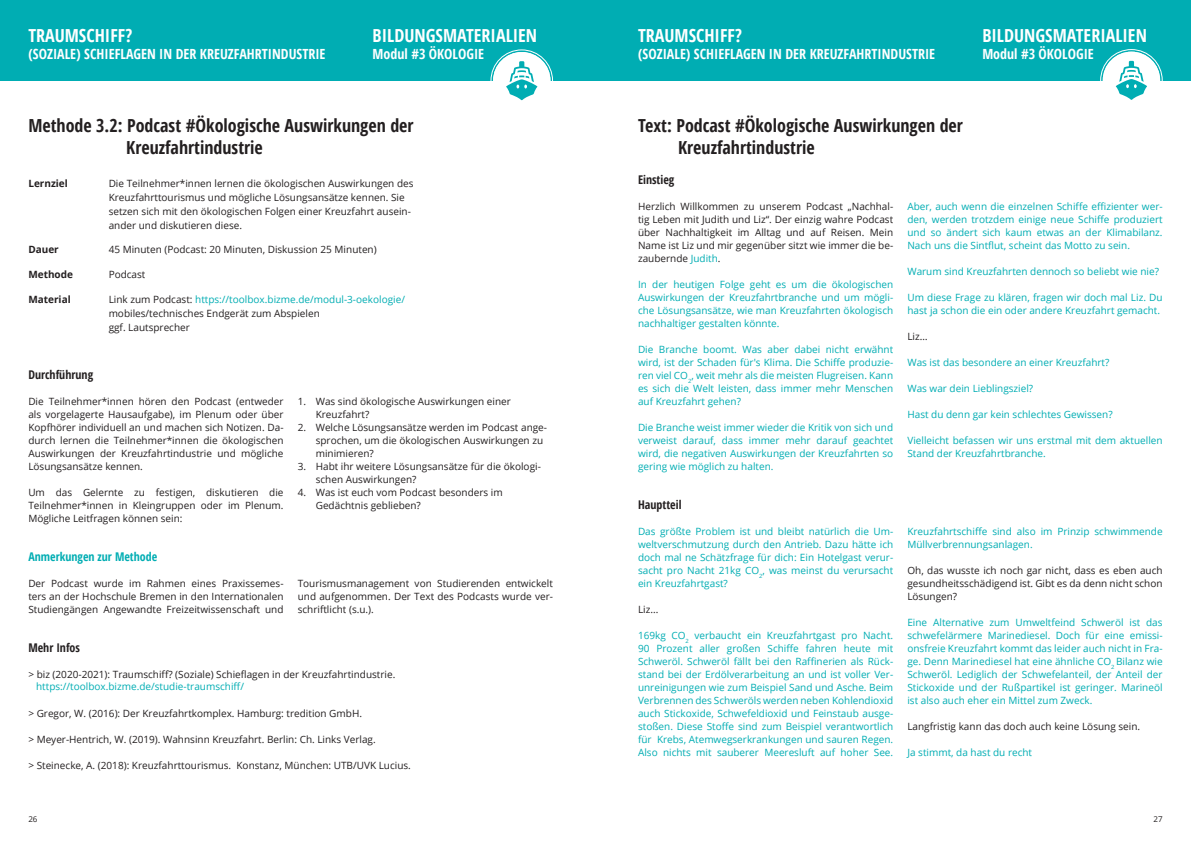
<style>
.page{position:relative;width:1191px;height:842px;background:#fff}
.page>*{position:absolute;margin:0;border:0;box-sizing:border-box;transform-origin:0 0}
.t1{font:700 18px/21.6px "Open Sans Condensed";color:#231f20}
.t2{font:700 18px "Open Sans Condensed";color:#fff}
.t3{font:700 14px "Open Sans Condensed";color:#fff}
.t4{font:700 12px "Open Sans Condensed";color:#231f20}
.t5{font:700 12px "Open Sans Condensed";color:#00adb3}
.t6{font:10px/13px "Open Sans";color:#00adb3;text-align:justify}
.t7{font:10px/13px "Open Sans";color:#231f20;text-align:justify}
.t8{font:700 10px "Open Sans";color:#231f20}
.t9{font:8px "Open Sans";color:#231f20}
.s1{color:#00adb3}
</style>
<div class="page">
<div style="left:0;top:0;width:595px;height:80px;background:#00adb3"></div>
<div style="left:595px;top:0;width:596px;height:80px;background:#00adb3"></div>
<div style="left:1102px;top:52px;width:58px;height:57px;background:#fff;border-radius:50%"></div>
<div style="left:1100px;top:49px;width:62px;height:63px;border:1px solid #fff;border-radius:50%"></div>
<div style="left:1102px;top:52px;width:58px;height:57px;border:2px solid #fff;border-radius:50%"></div>
<svg style="left:1115px;top:61px;width:32px;height:39px"></svg>
<div style="left:493px;top:52px;width:57px;height:57px;background:#fff;border-radius:50%"></div>
<div style="left:490px;top:50px;width:63px;height:62px;border:1px solid #fff;border-radius:50%"></div>
<div style="left:493px;top:52px;width:57px;height:57px;border:2px solid #fff;border-radius:50%"></div>
<svg style="left:506px;top:61px;width:31px;height:39px"></svg>
<h1 class="t2" style="left:28px;top:23px;width:105px">TRAUMSCHIFF?</h1>
<h2 class="t3" style="left:28px;top:44px;width:299px">(SOZIALE) SCHIEFLAGEN IN DER KREUZFAHRTINDUSTRIE</h2>
<h1 class="t2" style="left:373px;top:23px;width:166px">BILDUNGSMATERIALIEN</h1>
<h2 class="t3" style="left:373px;top:44px;width:80px">MODUL #3 ÖKOLOGIE</h2>
<h1 class="t1" style="left:126px;top:115px;width:289px;text-indent:-98px">METHODE 3.2: PODCAST #ÖKOLOGISCHE AUSWIRKUNGEN DER<br>KREUZFAHRTINDUSTRIE</h1>
<p class="t8" style="left:28px;top:176px;width:41px">Lernziel</p>
<p class="t7" style="left:109px;top:176px;width:306px;line-height:14px;text-align:left">Die Teilnehmer*innen lernen die ökologischen Auswirkungen des Kreuzfahrttourismus und mögliche Lösungsansätze kennen. Sie setzen sich mit den ökologischen Folgen einer Kreuzfahrt ausein&shy;ander und diskutieren diese.</p>
<p class="t8" style="left:28px;top:243px;width:32px">Dauer</p>
<p class="t7" style="left:109px;top:243px;width:269px">45 Minuten (Podcast: 20 Minuten, Diskussion 25 Minuten)</p>
<p class="t8" style="left:28px;top:267px;width:46px">Methode</p>
<p class="t7" style="left:109px;top:268px;width:38px">Podcast</p>
<p class="t8" style="left:28px;top:292px;width:44px">Material</p>
<p class="t7" style="left:109px;top:292px;width:298px;line-height:14px;text-align:left">Link zum Podcast: <span class="s1">https://toolbox.bizme.de/modul-3-oekologie/ </span>mobiles/technisches Endgerät zum Abspielen<br>ggf. Lautsprecher</p>
<p class="t4" style="left:28px;top:367px;width:66px">DURCHFÜHRUNG</p>
<p class="t7" style="left:28px;top:395px;width:257px">Die Teilnehmer*innen hören den Podcast (entweder als vorgelagerte Hausaufgabe), im Plenum oder ü ber Kopfhörer individuell an und machen sich Notizen. Da&shy;durch lernen die Teilnehmer*innen die ökologischen Auswirkungen der Kreuzfahrtindustrie und mögliche Lösungsansätze kennen.</p>
<p class="t7" style="left:28px;top:486px;width:257px">Um das Gelernte zu festigen, diskutieren die Teilnehmer*innen in Kleingruppen oder im Plenum.<br>Mögliche Leitfragen können sein:</p>
<p class="t7" style="left:316px;top:395px;width:197px;text-indent:-18px">1. Was sind ökologische Auswirkungen einer<br>Kreuzfahrt?</p>
<p class="t7" style="left:316px;top:421px;width:233px;text-align:left;text-indent:-18px">2. Welche Lösungsansätze werden im Podcast ange&shy;sprochen, um die ökologischen Auswirkungen zu minimieren?</p>
<p class="t7" style="left:316px;top:460px;width:227px;text-indent:-18px">3. Habt ihr weitere Lösungsansätze fü r die ökologi&shy;schen Auswirkungen?</p>
<p class="t7" style="left:316px;top:486px;width:188px;text-indent:-18px">4. Was ist euch vom Podcast besonders im<br>Gedächtnis geblieben?</p>
<p class="t5" style="left:28px;top:549px;width:130px">ANMERKUNGEN ZUR METHODE</p>
<p class="t7" style="left:28px;top:577px;width:257px">Der Podcast wurde im Rahmen eines Praxissemes&shy;ters an der Hochschule Bremen in den Internationalen Studiengängen Angewandte Freizeitwissenschaft und</p>
<p class="t7" style="left:298px;top:577px;width:257px">Tourismusmanagement von Studierenden entwickelt und aufgenommen. Der Text des Podcasts wurde ver&shy;schriftlicht (s.u.).</p>
<p class="t4" style="left:28px;top:640px;width:53px">MEHR I NFOS</p>
<p class="t7" style="left:28px;top:668px;width:368px">&gt; biz (2020-2021): Traumschiff? (Soziale) Schieflagen in der Kreuzfahrtindustrie.</p>
<p class="t6" style="left:36px;top:680px;width:209px">https://toolbox.bizme.de/studie-traumschiff/</p>
<p class="t7" style="left:28px;top:707px;width:335px">&gt; Gregor, W. (2016): Der Kreuzfahrtkomplex. Hamburg: tredition GmbH.</p>
<p class="t7" style="left:28px;top:733px;width:349px">&gt; Meyer-Hentrich, W. (2019). Wahnsinn Kreuzfahrt. Berlin: Ch. Links Verlag.</p>
<p class="t7" style="left:28px;top:759px;width:384px">&gt; Steinecke, A. (2018): Kreuzfahrttourismus. Konstanz, Mü nchen: UTB/UVK Lucius.</p>
<h1 class="t2" style="left:638px;top:23px;width:105px">TRAUMSCHIFF?</h1>
<h2 class="t3" style="left:638px;top:44px;width:299px">(SOZIALE) SCHIEFLAGEN IN DER KREUZFAHRTINDUSTRIE</h2>
<h1 class="t2" style="left:982px;top:23px;width:166px">BILDUNGSMATERIALIEN</h1>
<h2 class="t3" style="left:982px;top:44px;width:80px">MODUL #3 ÖKOLOGIE</h2>
<h1 class="t1" style="left:678px;top:115px;width:286px;text-indent:-40px">TEXT: PODCAST #ÖKOLOGISCHE AUSWIRKUNGEN DER<br>KREUZFAHRTINDUSTRIE</h1>
<p class="t4" style="left:638px;top:172px;width:38px">EINSTIEG</p>
<p class="t7" style="left:638px;top:200px;width:257px">Herzlich Willkommen zu unserem Podcast „Nachhal&shy;tig Leben mit Judith und Liz“. Der einzig wahre Podcast ü ber Nachhaltigkeit im Alltag und auf Reisen. Mein Name ist Liz und mir gegenü ber sitzt wie immer die be&shy;zaubernde <span class="s1">Judith</span>.</p>
<p class="t6" style="left:638px;top:278px;width:257px">In der heutigen Folge geht es um die ökologischen Auswirkungen der Kreuzfahrtbranche und um mögli&shy;che Lösungsansätze, wie man Kreuzfahrten ökologisch nachhaltiger gestalten könnte.</p>
<p class="t6" style="left:638px;top:343px;width:257px">Die Branche boomt. Was aber dabei nicht erwähnt wird, ist der Schaden fü r's Klima. Die Schiffe produzie&shy;ren viel CO<sub>2</sub>, weit mehr als die meisten Flugreisen. Kann es sich die Welt leisten, dass immer mehr Menschen auf Kreuzfahrt gehen?</p>
<p class="t6" style="left:638px;top:421px;width:257px">Die Branche weist immer wieder die Kritik von sich und verweist darauf, dass immer mehr darauf geachtet wird, die negativen Auswirkungen der Kreuzfahrten so gering wie möglich zu halten.</p>
<p class="t6" style="left:907px;top:200px;width:257px">Aber, auch wenn die einzelnen Schiffe effizienter wer&shy;den, werden trotzdem einige neue Schiffe produziert und so ändert sich kaum etwas an der Klimabilanz.<br>Nach uns die Sintflut, scheint das Motto zu sein.</p>
<p class="t6" style="left:907px;top:265px;width:253px">Warum sind Kreuzfahrten dennoch so beliebt wie nie?</p>
<p class="t6" style="left:907px;top:291px;width:257px">Um diese Frage zu klären, fragen wir doch mal Liz. Du hast ja schon die ein oder andere Kreuzfahrt gemacht.</p>
<p class="t7" style="left:907px;top:330px;width:22px">Liz…</p>
<p class="t6" style="left:907px;top:356px;width:203px">Was ist das besondere an einer Kreuzfahrt?</p>
<p class="t6" style="left:907px;top:382px;width:127px">Was war dein Lieblingsziel?</p>
<p class="t6" style="left:907px;top:408px;width:207px">Hast du denn gar kein schlechtes Gewissen?</p>
<p class="t6" style="left:907px;top:434px;width:257px">Vielleicht befassen wir uns erstmal mit dem aktuellen<br>Stand der Kreuzfahrtbranche.</p>
<p class="t4" style="left:638px;top:497px;width:45px">HAUPTTEIL</p>
<p class="t6" style="left:638px;top:525px;width:257px">Das größte Problem ist und bleibt natü rlich die Um&shy;weltverschmutzung durch den Antrieb. Dazu hätte ich doch mal ne Schätzfrage fü r dich: Ein Hotelgast verur&shy;sacht pro Nacht 21kg CO<sub>2</sub>, was meinst du verursacht ein Kreuzfahrtgast?</p>
<p class="t7" style="left:638px;top:603px;width:22px">Liz...</p>
<p class="t6" style="left:638px;top:629px;width:257px">169kg CO<sub>2</sub> verbaucht ein Kreuzfahrtgast pro Nacht.<br>90 Prozent aller großen Schiffe fahren heute mit Schweröl. Schweröl fällt bei den Raffinerien als Rück&shy;stand bei der Erdölverarbeitung an und ist voller Ver&shy;unreinigungen wie zum Beispiel Sand und Asche. Beim Verbrennen des Schweröls werden neben Kohlendioxid auch Stickoxide, Schwefeldioxid und Feinstaub ausge&shy;stoßen. Diese Stoffe sind zum Beispiel verantwortlich fü r Krebs, Atemwegserkrankungen und sauren Regen.<br>Also nichts mit sauberer Meeresluft auf hoher See.</p>
<p class="t6" style="left:907px;top:525px;width:257px">Kreuzfahrtschiffe sind also im Prinzip schwimmende<br>Mü llverbrennungsanlagen.</p>
<p class="t7" style="left:907px;top:564px;width:257px">Oh, das wusste ich noch gar nicht, dass es eben auch gesundheitsschädigend ist. Gibt es da denn nicht schon Lösungen?</p>
<p class="t6" style="left:907px;top:616px;width:257px">Eine Alternative zum Umweltfeind Schweröl ist das schwefelärmere Marinediesel. Doch fü r eine emissi&shy;onsfreie Kreuzfahrt kommt das leider auch nicht in Fra&shy;ge. Denn Marinediesel hat eine ähnliche CO<sub>2</sub> Bilanz wie Schweröl. Lediglich der Schwefelanteil, der Anteil der Stickoxide und der Rußpartikel ist geringer. Marineöl ist also auch eher ein Mittel zum Zweck.</p>
<p class="t7" style="left:907px;top:720px;width:234px">Langfristig kann das doch auch keine Lösung sein.</p>
<p class="t6" style="left:907px;top:746px;width:126px">Ja stimmt, da hast du recht</p>
<p class="t9" style="left:28px;top:814px;width:11px">26</p>
<p class="t9" style="left:1153px;top:814px;width:11px">27</p>
</div>
